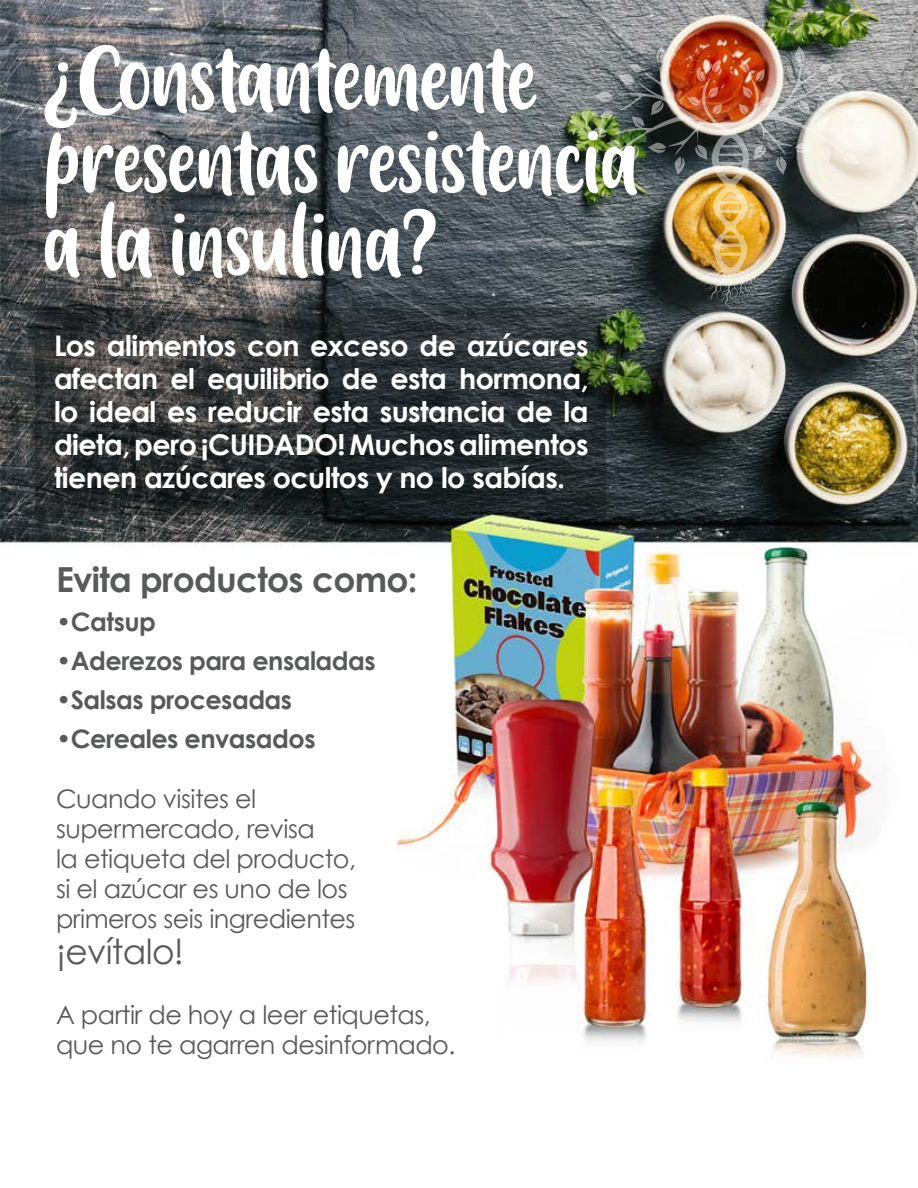
<style>
.page{position:relative;width:918px;height:1188px;background:#fff}
.page>*{position:absolute;margin:0;border:0;box-sizing:border-box;transform-origin:0 0}
.t1{font:94.05px/82.5px "Friendly Schoolmates";letter-spacing:-.02em;color:#fff}
.t2{font:700 34.5px "Century Gothic";letter-spacing:-.02em;color:#58595b}
.t3{font:34.5px "Century Gothic";letter-spacing:-.02em;color:#58595b}
.t4{font:700 28.5px/33px "Century Gothic";letter-spacing:-.02em;color:#fff;text-align:justify}
.t5{font:25.5px/30px "Century Gothic";letter-spacing:-.02em;color:#58595b}
.t6{font:700 25.5px "Century Gothic";letter-spacing:-.02em;color:#58595b}
</style>
<div class="page">
<img style="left:0;top:0;width:918px;height:1058px">
<img style="left:589px;top:45px;width:283px;height:264px">
<svg style="left:35px;top:309px;width:571px;height:206px;background:#2d3234"></svg>
<h1 class="t1" style="left:42px;top:41px;width:598px">¿Constantemente presentas resistencia a la insulina?</h1>
<p class="t4" style="left:54px;top:328px;width:536px">Los alimentos con exceso de azúcares afectan el equilibrio de esta hormona, lo ideal es reducir esta sustancia de la dieta, pero ¡CUIDADO! Muchos alimentos tienen azúcares ocultos y no lo sabías.</p>
<p class="t2" style="left:56px;top:558px;width:363px">Evita productos como:</p>
<p class="t6" style="left:56px;top:606px;width:101px">•Catsup</p>
<p class="t6" style="left:56px;top:645px;width:321px">•Aderezos para ensaladas</p>
<p class="t6" style="left:56px;top:684px;width:238px">•Salsas procesadas</p>
<p class="t6" style="left:56px;top:723px;width:261px">•Cereales envasados</p>
<p class="t5" style="left:56px;top:784px;width:302px">Cuando visites el supermercado, revisa<br>la etiqueta del producto, si el azúcar es uno de los primeros seis ingredientes</p>
<p class="t3" style="left:56px;top:931px;width:130px">¡evítalo!</p>
<p class="t5" style="left:56px;top:1000px;width:401px">A partir de hoy a leer etiquetas, que no te agarren desinformado.</p>
</div>
